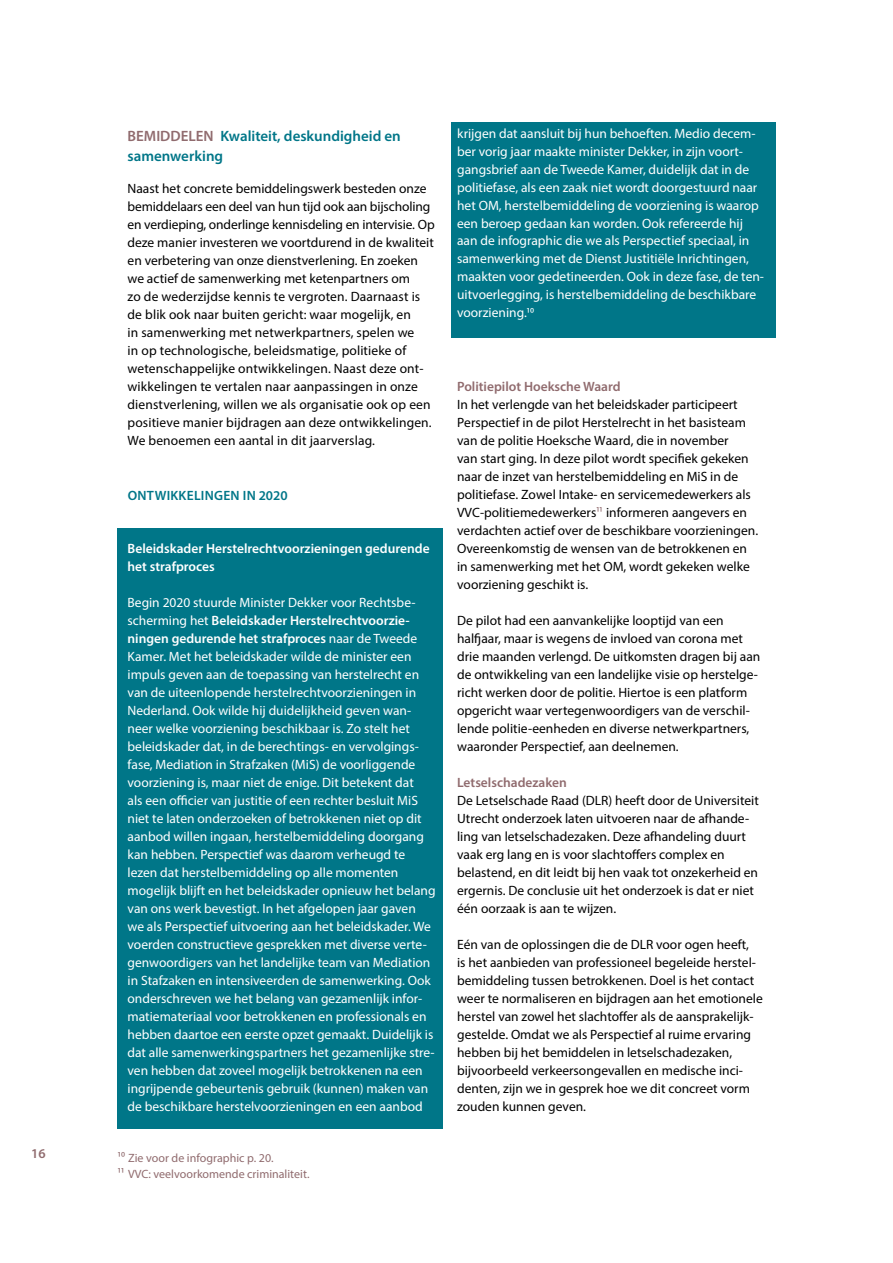
<style>
.page{position:relative;width:893px;height:1263px;background:#fff}
.page>*{position:absolute;margin:0;border:0;box-sizing:border-box;transform-origin:0 0}
.t1{font:600 15px/19.5px "Myriad Pro";color:#007688}
.t2{font:13.5px/18px "Myriad Pro";color:#000}
.t3{font:13.5px/18px "Myriad Pro";color:#fff}
.t4{font:600 13.5px/18px "Myriad Pro";color:#fff}
.t5{font:600 13.5px "Myriad Pro";color:#906b6e}
.t6{font:600 13.5px "Myriad Pro";letter-spacing:.02em;color:#007688}
.t7{font:12px/15px "Myriad Pro";color:#906b6e}
.s1{color:#906b6e}
.s2{font-weight:600}
.s3{font-size:12px}
.s4{font-size:12px;color:#906b6e}
</style>
<div class="page">
<div style="left:451px;top:122px;width:324px;height:215px;background:#007688"></div>
<div style="left:117px;top:528px;width:325px;height:600px;background:#007688"></div>
<p class="t5" style="left:31px;top:1145px;width:16px">16</p>
<p class="t1" style="left:128px;top:126px;width:275px"><span class="s1">BEMIDDELEN</span> Kwaliteit, deskundigheid en samenwerking</p>
<p class="t2" style="left:128px;top:179px;width:309px">Naast het concrete bemiddelingswerk besteden onze bemiddelaars een deel van hun tijd ook aan bijscholing en verdieping, onderlinge kennisdeling en intervisie. Op deze manier investeren we voortdurend in de kwaliteit en verbetering van onze dienstverlening. En zoeken we actief de samenwerking met ketenpartners om<br>zo de wederzijdse kennis te vergroten. Daarnaast is de blik ook naar buiten gericht: waar mogelijk, en<br>in samenwerking met netwerkpartners, spelen we<br>in op technologische, beleidsmatige, politieke of wetenschappelijke ontwikkelingen. Naast deze ont&shy;wikkelingen te vertalen naar aanpassingen in onze dienstverlening, willen we als organisatie ook op een positieve manier bijdragen aan deze ontwikkelingen.<br>We benoemen een aantal in dit jaarverslag.</p>
<p class="t6" style="left:128px;top:487px;width:161px">ONTWIKKELINGEN IN 2020</p>
<p class="t4" style="left:128px;top:539px;width:304px">Beleidskader Herstelrechtvoorzieningen gedurende het strafproces</p>
<p class="t3" style="left:128px;top:593px;width:309px">Begin 2020 stuurde Minister Dekker voor Rechtsbe&shy;scherming het <span class="s2">Beleidskader Herstelrechtvoorzie&shy;ningen gedurende het strafproces</span> naar de Tweede Kamer. Met het beleidskader wilde de minister een impuls geven aan de toepassing van herstelrecht en van de uiteenlopende herstelrechtvoorzieningen in Nederland. Ook wilde hij duidelijkheid geven wan&shy;neer welke voorziening beschikbaar is. Zo stelt het beleidskader dat, in de berechtings- en vervolgings&shy;fase, Mediation in Strafzaken (MiS) de voorliggende voorziening is, maar niet de enige. Dit betekent dat<br>als een officier van justitie of een rechter besluit MiS niet te laten onderzoeken of betrokkenen niet op dit aanbod willen ingaan, herstelbemiddeling doorgang kan hebben. Perspectief was daarom verheugd te lezen dat herstelbemiddeling op alle momenten mogelijk blijft en het beleidskader opnieuw het belang van ons werk bevestigt. In het afgelopen jaar gaven we als Perspectief uitvoering aan het beleidskader. We voerden constructieve gesprekken met diverse verte&shy;genwoordigers van het landelijke team van Mediation in Stafzaken en intensiveerden de samenwerking. Ook onderschreven we het belang van gezamenlijk infor&shy;matiemateriaal voor betrokkenen en professionals en hebben daartoe een eerste opzet gemaakt. Duidelijk is dat alle samenwerkingspartners het gezamenlijke stre&shy;ven hebben dat zoveel mogelijk betrokkenen na een ingrijpende gebeurtenis gebruik (kunnen) maken van de beschikbare herstelvoorzieningen en een aanbod</p>
<p class="t7" style="left:118px;top:1151px;width:193px">10 Zie voor de infographic p. 20.<br>11 VVC: veelvoorkomende criminaliteit.</p>
<p class="t3" style="left:457px;top:124px;width:308px">krijgen dat aansluit bij hun behoeften. Medio decem&shy;ber vorig jaar maakte minister Dekker, in zijn voort&shy;gangsbrief aan de Tweede Kamer, duidelijk dat in de politiefase, als een zaak niet wordt doorgestuurd naar het OM, herstelbemiddeling de voorziening is waarop een beroep gedaan kan worden. Ook refereerde hij aan de infographic die we als Perspectief speciaal, in samenwerking met de Dienst Justitiële Inrichtingen, maakten voor gedetineerden. Ook in deze fase, de ten&shy;uitvoerlegging, is herstelbemiddeling de beschikbare voorziening.<span class="s3">10</span></p>
<p class="t5" style="left:457px;top:378px;width:165px">Politiepilot Hoeksche Waard</p>
<p class="t2" style="left:457px;top:395px;width:303px">In het verlengde van het beleidskader participeert Perspectief in de pilot Herstelrecht in het basisteam van de politie Hoeksche Waard, die in november<br>van start ging. In deze pilot wordt specifiek gekeken naar de inzet van herstelbemiddeling en MiS in de politiefase. Zowel Intake- en servicemedewerkers als VVC-politiemedewerkers<span class="s4">11</span> informeren aangevers en verdachten actief over de beschikbare voorzieningen.<br>Overeenkomstig de wensen van de betrokkenen en in samenwerking met het OM, wordt gekeken welke voorziening geschikt is.</p>
<p class="t2" style="left:457px;top:611px;width:305px">De pilot had een aanvankelijke looptijd van een halfjaar, maar is wegens de invloed van corona met drie maanden verlengd. De uitkomsten dragen bij aan de ontwikkeling van een landelijke visie op herstelge&shy;richt werken door de politie. Hiertoe is een platform opgericht waar vertegenwoordigers van de verschil&shy;lende politie-eenheden en diverse netwerkpartners, waaronder Perspectief, aan deelnemen.</p>
<p class="t5" style="left:457px;top:774px;width:111px">Letselschadezaken</p>
<p class="t2" style="left:457px;top:791px;width:303px">De Letselschade Raad (DLR) heeft door de Universiteit Utrecht onderzoek laten uitvoeren naar de afhande&shy;ling van letselschadezaken. Deze afhandeling duurt vaak erg lang en is voor slachtoffers complex en belastend, en dit leidt bij hen vaak tot onzekerheid en ergernis. De conclusie uit het onderzoek is dat er niet één oorzaak is aan te wijzen.</p>
<p class="t2" style="left:457px;top:935px;width:307px">Eén van de oplossingen die de DLR voor ogen heeft,<br>is het aanbieden van professioneel begeleide herstel&shy;bemiddeling tussen betrokkenen. Doel is het contact weer te normaliseren en bijdragen aan het emotionele herstel van zowel het slachtoffer als de aansprakelijk&shy;gestelde. Omdat we als Perspectief al ruime ervaring hebben bij het bemiddelen in letselschadezaken, bijvoorbeeld verkeersongevallen en medische inci&shy;denten, zijn we in gesprek hoe we dit concreet vorm zouden kunnen geven.</p>
</div>
